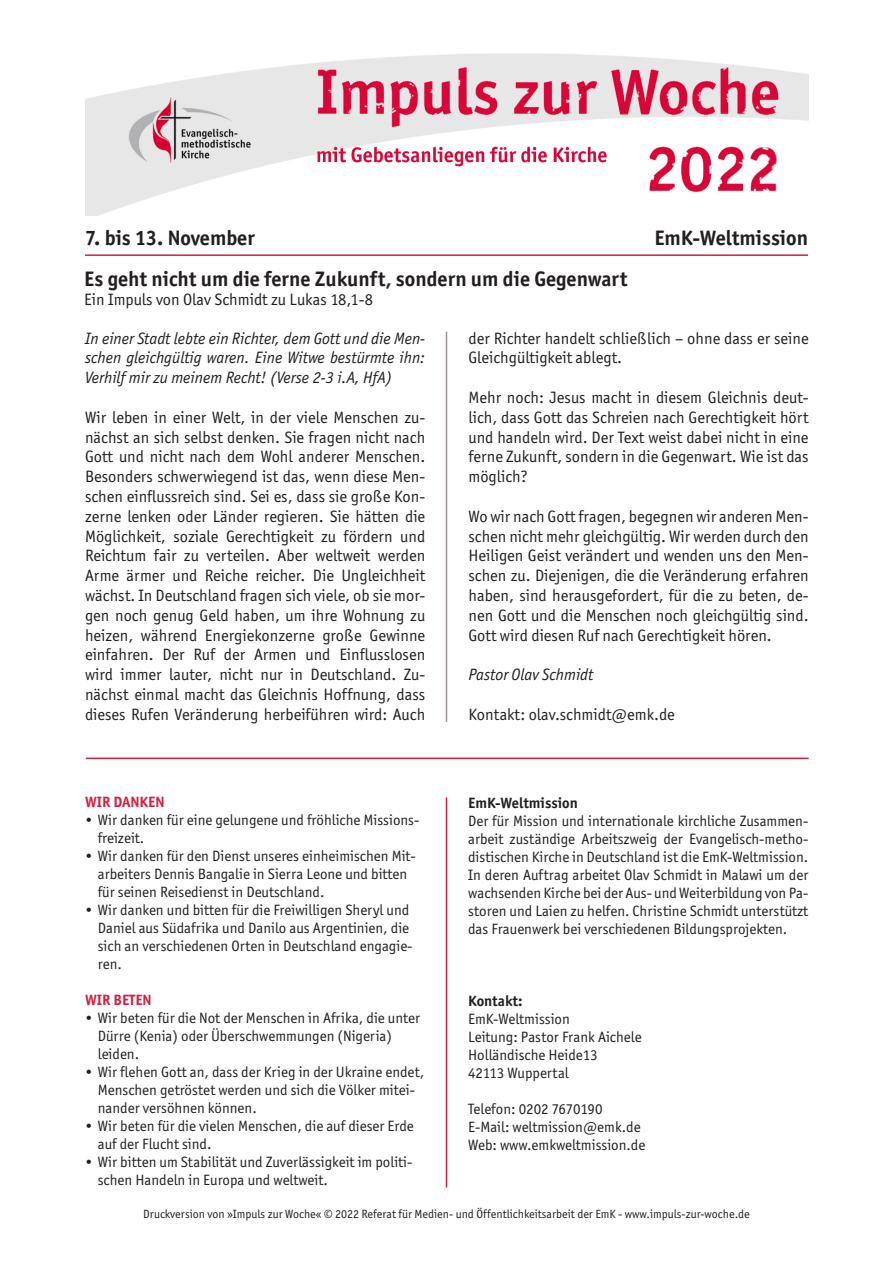
<style>
.page{position:relative;width:893px;height:1263px;background:#fff}
.page>*{position:absolute;margin:0;border:0;box-sizing:border-box;transform-origin:0 0}
.t1{font:700 21px "Officina Sans ITC Std";color:#231f20}
.t2{font:16.5px/19.8px "Officina Sans ITC Std";color:#231f20;text-align:justify}
.t3{font:italic 16.5px/19.8px "Officina Sans ITC Std";color:#231f20;text-align:justify}
.t4{font:15px/18px "Officina Sans ITC Std";color:#231f20}
.t5{font:700 15px "Officina Sans ITC Std";color:#231f20}
.t6{font:700 15px "Officina Sans ITC Std";color:#d81d3c}
.t7{font:12px "Officina Sans ITC Std";color:#231f20}
</style>
<div class="page">
<img style="left:86px;top:53px;width:723px;height:162px">
<hr style="left:86px;top:757px;width:723px;height:2px;background:#d81d3c">
<hr style="left:446px;top:797px;width:1px;height:390px;background:#d81d3c">
<hr style="left:85px;top:254px;width:723px;height:2px;background:#d81d3c">
<hr style="left:446px;top:332px;width:1px;height:390px;background:#999190">
<p class="t1" style="left:85px;top:225px;width:171px">7. bis 13. November</p>
<p class="t1" style="left:654px;top:225px;width:155px">EmK-Weltmission</p>
<p class="t1" style="left:84px;top:265px;width:545px">Es geht nicht um die ferne Zukunft, sondern um die Gegenwart</p>
<p class="t2" style="left:84px;top:290px;width:290px">Ein Impuls von Olav Schmidt zu Lukas 18,1-8</p>
<p class="t3" style="left:85px;top:328px;width:342px">In einer Stadt lebte ein Richter, dem Gott und die Men&shy;schen gleichgültig waren. Eine Witwe bestürmte ihn:<br>Verhilf mir zu meinem Recht! (Verse 2-3 i.A, HfA)</p>
<p class="t2" style="left:85px;top:407px;width:342px">Wir leben in einer Welt, in der viele Menschen zu&shy;nächst an sich selbst denken. Sie fragen nicht nach Gott und nicht nach dem Wohl anderer Menschen.<br>Besonders schwerwiegend ist das, wenn diese Men&shy;schen einflussreich sind. Sei es, dass sie große Kon&shy;zerne lenken oder Länder regieren. Sie hätten die Möglichkeit, soziale Gerechtigkeit zu fördern und Reichtum fair zu verteilen. Aber weltweit werden Arme ärmer und Reiche reicher. Die Ungleichheit wächst. In Deutschland fragen sich viele, ob sie mor&shy;gen noch genug Geld haben, um ihre Wohnung zu heizen, während Energiekonzerne große Gewinne einfahren. Der Ruf der Armen und Einflusslosen wird immer lauter, nicht nur in Deutschland. Zu&shy;nächst einmal macht das Gleichnis Hoffnung, dass dieses Rufen Veränderung herbeiführen wird: Auch</p>
<p class="t2" style="left:468px;top:328px;width:342px">der Richter handelt schließlich – ohne dass er seine<br>Gleichgültigkeit ablegt.</p>
<p class="t2" style="left:468px;top:387px;width:342px">Mehr noch: Jesus macht in diesem Gleichnis deut&shy;lich, dass Gott das Schreien nach Gerechtigkeit hört und handeln wird. Der Text weist dabei nicht in eine ferne Zukunft, sondern in die Gegenwart. Wie ist das möglich?</p>
<p class="t2" style="left:468px;top:506px;width:342px">Wo wir nach Gott fragen, begegnen wir anderen Men&shy;schen nicht mehr gleichgültig. Wir werden durch den Heiligen Geist verändert und wenden uns den Men&shy;schen zu. Diejenigen, die die Veränderung erfahren haben, sind herausgefordert, für die zu beten, de&shy;nen Gott und die Menschen noch gleichgültig sind.<br>Gott wird diesen Ruf nach Gerechtigkeit hören.</p>
<p class="t3" style="left:468px;top:665px;width:126px">Pastor Olav Schmidt</p>
<p class="t2" style="left:468px;top:704px;width:208px">Kontakt: olav.schmidt@emk.de</p>
<p class="t6" style="left:85px;top:793px;width:81px">WIR DANKEN</p>
<p class="t4" style="left:98px;top:811px;width:323px;text-indent:-13px">• Wir danken für eine gelungene und fröhliche Missions&shy;freizeit.</p>
<p class="t4" style="left:98px;top:847px;width:320px;text-indent:-13px">• Wir danken für den Dienst unseres einheimischen Mit&shy;arbeiters Dennis Bangalie in Sierra Leone und bitten für seinen Reisedienst in Deutschland.</p>
<p class="t4" style="left:98px;top:901px;width:316px;text-indent:-13px">• Wir danken und bitten für die Freiwilligen Sheryl und Daniel aus Südafrika und Danilo aus Argentinien, die sich an verschiedenen Orten in Deutschland engagie&shy;ren.</p>
<p class="t6" style="left:85px;top:991px;width:68px">WIR BETEN</p>
<p class="t4" style="left:98px;top:1009px;width:324px;text-indent:-13px">• Wir beten für die Not der Menschen in Afrika, die unter<br>Dürre (Kenia) oder Überschwemmungen (Nigeria) leiden.</p>
<p class="t4" style="left:98px;top:1063px;width:328px;text-indent:-13px">• Wir flehen Gott an, dass der Krieg in der Ukraine endet,<br>Menschen getröstet werden und sich die Völker mitei&shy;nander versöhnen können.</p>
<p class="t4" style="left:98px;top:1117px;width:318px;text-indent:-13px">• Wir beten für die vielen Menschen, die auf dieser Erde auf der Flucht sind.</p>
<p class="t4" style="left:98px;top:1153px;width:316px;text-indent:-13px">• Wir bitten um Stabilität und Zuverlässigkeit im politi&shy;schen Handeln in Europa und weltweit.</p>
<p class="t7" style="left:143px;top:1207px;width:608px">Druckversion von »Impuls zur Woche« © 2022 Referat für Medien- und Öffentlichkeitsarbeit der EmK - www.impuls-zur-woche.de</p>
<p class="t5" style="left:468px;top:794px;width:111px">EmK-Weltmission</p>
<p class="t4" style="left:468px;top:812px;width:342px;text-align:justify">Der für Mission und internationale kirchliche Zusammen&shy;arbeit zuständige Arbeitszweig der Evangelisch-metho&shy;distischen Kirche in Deutschland ist die EmK-Weltmission.<br>In deren Auftrag arbeitet Olav Schmidt in Malawi um der wachsenden Kirche bei der Aus- und Weiterbildung von Pa&shy;storen und Laien zu helfen. Christine Schmidt unterstützt das Frauenwerk bei verschiedenen Bildungsprojekten.</p>
<p class="t5" style="left:468px;top:992px;width:56px">Kontakt:</p>
<p class="t4" style="left:468px;top:1010px;width:175px">EmK-Weltmission<br>Leitung: Pastor Frank Aichele<br>Holländische Heide13<br>42113 Wuppertal</p>
<p class="t4" style="left:468px;top:1100px;width:179px">Telefon: 0202 7670190<br>E-Mail: weltmission@emk.de<br>Web: www.emkweltmission.de</p>
</div>
